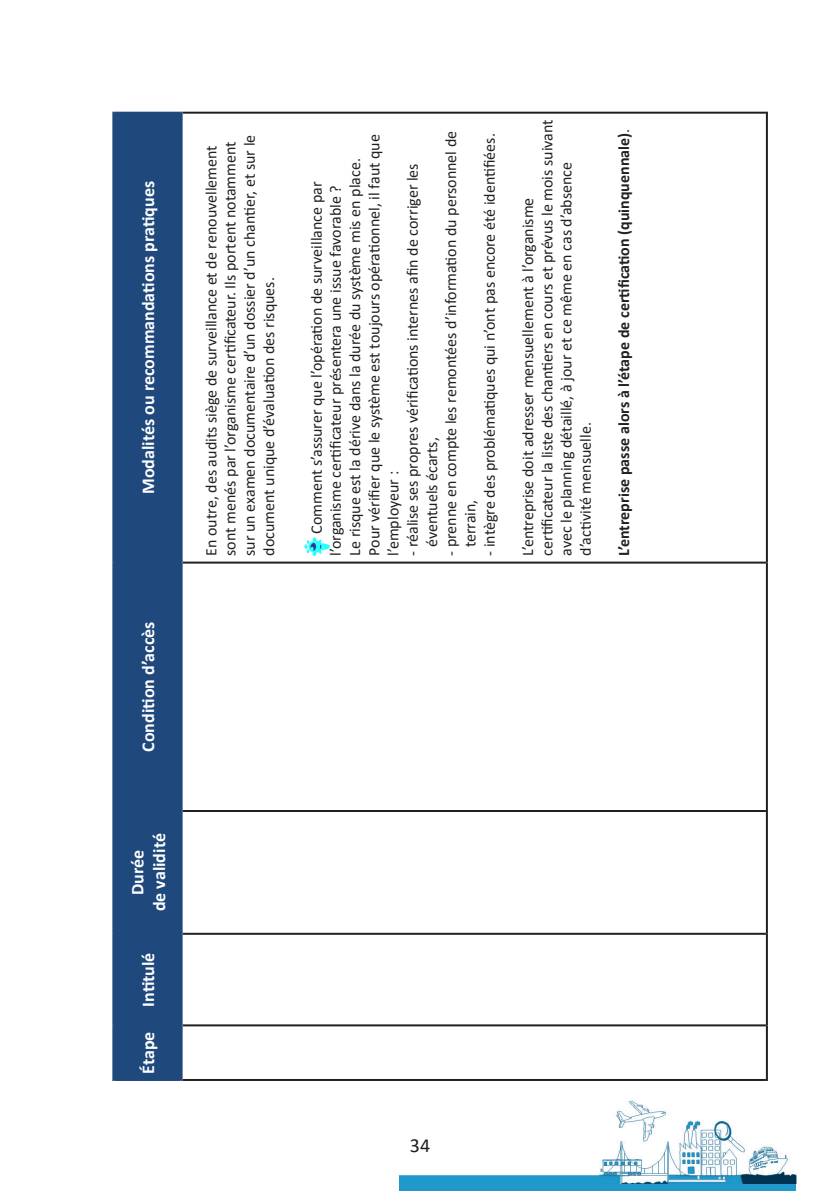
<style>
.page{position:relative;width:840px;height:1191px;background:#fff}
.page>*{position:absolute;margin:0;border:0;box-sizing:border-box;transform-origin:0 0}
.t1{font:20px "Calibri";color:#231f20}
.t2{font:700 18px/21.6px "Calibri";color:#fff;text-align:center}
.t3{font:16px/19.2px "Calibri";color:#231f20}
.t4{font:700 16px "Calibri";color:#231f20}
.s1{font-weight:400}
</style>
<div class="page">
<div style="left:399px;top:1180px;width:396px;height:11px;background:#2098ca"></div>
<img style="left:399px;top:1100px;width:396px;height:83px">
<div style="left:114px;top:114px;width:66px;height:965px;background:#1f487c"></div>
<hr style="left:182px;top:1079px;width:583px;height:2px;background:#231f20">
<hr style="left:182px;top:1024px;width:583px;height:2px;background:#231f20">
<hr style="left:182px;top:932px;width:583px;height:2px;background:#231f20">
<hr style="left:182px;top:810px;width:583px;height:2px;background:#231f20">
<hr style="left:182px;top:561px;width:583px;height:2px;background:#231f20">
<hr style="left:182px;top:112px;width:583px;height:2px;background:#231f20">
<hr style="left:765px;top:1025px;width:2px;height:56px;background:#231f20">
<hr style="left:765px;top:933px;width:2px;height:92px;background:#231f20">
<hr style="left:765px;top:811px;width:2px;height:122px;background:#231f20">
<hr style="left:765px;top:562px;width:2px;height:249px;background:#231f20">
<hr style="left:765px;top:112px;width:2px;height:450px;background:#231f20">
<hr style="left:112px;top:1025px;width:2px;height:56px;background:#1f487c">
<hr style="left:114px;top:1079px;width:66px;height:2px;background:#1f487c">
<hr style="left:112px;top:933px;width:2px;height:92px;background:#1f487c">
<hr style="left:112px;top:811px;width:2px;height:122px;background:#1f487c">
<hr style="left:112px;top:562px;width:2px;height:249px;background:#1f487c">
<hr style="left:112px;top:112px;width:2px;height:450px;background:#1f487c">
<hr style="left:114px;top:112px;width:66px;height:2px;background:#1f487c">
<hr style="left:180px;top:1025px;width:2px;height:56px;background:#1f487c">
<hr style="left:180px;top:933px;width:2px;height:92px;background:#1f487c">
<hr style="left:180px;top:811px;width:2px;height:122px;background:#1f487c">
<hr style="left:180px;top:562px;width:2px;height:249px;background:#1f487c">
<hr style="left:180px;top:112px;width:2px;height:450px;background:#1f487c">
<svg style="left:304px;top:537px;width:25px;height:19px"></svg>
<p class="t2" style="left:137px;top:494px;width:314px;rotate:-90deg">Modalités ou recommandations pratiques</p>
<p class="t2" style="left:137px;top:752px;width:132px;rotate:-90deg">Condition d’accès</p>
<p class="t2" style="left:126px;top:911px;width:79px;rotate:-90deg">Durée<br>de validité</p>
<p class="t2" style="left:137px;top:1006px;width:56px;rotate:-90deg">Intitulé</p>
<p class="t2" style="left:137px;top:1073px;width:44px;rotate:-90deg">Étape</p>
<p class="t3" style="left:440px;top:547px;width:418px;text-indent:-9px;rotate:-90deg">- prenne en compte les remontées d’information du personnel de terrain,</p>
<p class="t3" style="left:479px;top:556px;width:424px;rotate:-90deg">- intègre des problématiques qui n’ont pas encore été identifiées.</p>
<p class="t3" style="left:201px;top:556px;width:422px;rotate:-90deg">En outre, des audits siège de surveillance et de renouvellement sont menés par l’organisme certificateur. Ils portent notamment sur un examen documentaire d’un dossier d’un chantier, et sur le document unique d’évaluation des risques.</p>
<p class="t3" style="left:306px;top:556px;width:423px;text-indent:22px;rotate:-90deg">Comment s’assurer que l’opération de surveillance par l’organisme certificateur présentera une issue favorable ?<br>Le risque est la dérive dans la durée du système mis en place.<br>Pour vérifier que le système est toujours opérationnel, il faut que l’employeur :</p>
<p class="t3" style="left:402px;top:547px;width:385px;text-indent:-9px;rotate:-90deg">- réalise ses propres vérifications internes afin de corriger les éventuels écarts,</p>
<p class="t3" style="left:517px;top:556px;width:438px;rotate:-90deg">L’entreprise doit adresser mensuellement à l’organisme certificateur la liste des chantiers en cours et prévus le mois suivant avec le planning détaillé, à jour et ce même en cas d’absence d’activité mensuelle.</p>
<p class="t4" style="left:612px;top:556px;width:428px;rotate:-90deg">L’entreprise passe alors à l’étape de certification (quinquennale)<span class="s1">.</span></p>
<p class="t1" style="left:409px;top:1131px;width:22px">34</p>
</div>
